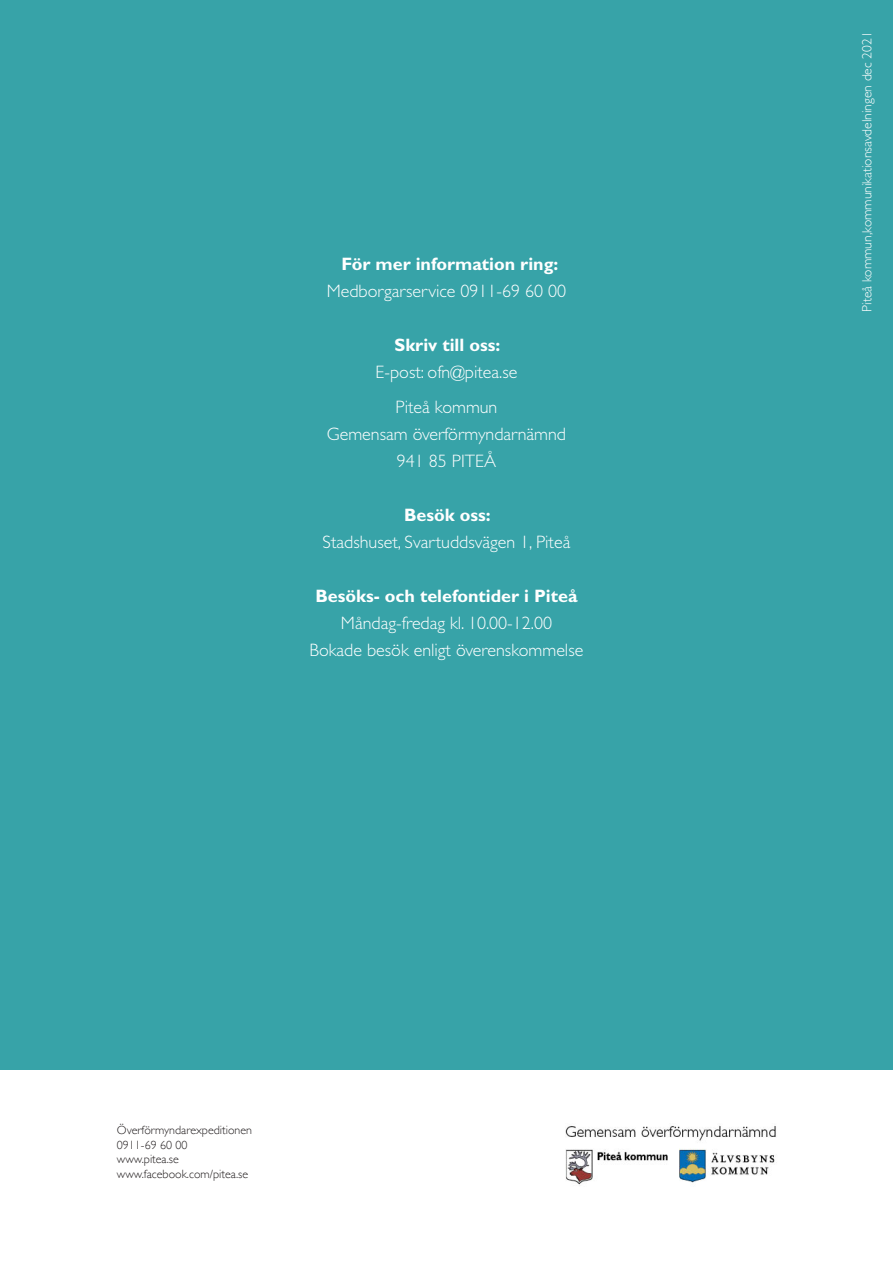
<style>
.page{position:relative;width:893px;height:1263px;background:#fff}
.page>*{position:absolute;margin:0;border:0;box-sizing:border-box;transform-origin:0 0}
.t1{font:300 18px "Gill Sans Std";color:#fff}
.t2{font:700 18px "Gill Sans Std";color:#fff}
.t3{font:300 13.5px "Gill Sans Std";color:#fff}
.t4{font:300 12px "Gill Sans";color:#231f20}
</style>
<div class="page">
<div style="left:0;top:0;width:893px;height:1069px;background:#37a3a8"></div>
<img style="left:566px;top:1125px;width:210px;height:60px">
<p class="t2" style="left:341px;top:253px;width:218px">För mer information ring:</p>
<p class="t1" style="left:327px;top:280px;width:241px">Medborgarservice 0911-69 60 00</p>
<p class="t2" style="left:394px;top:334px;width:107px">Skriv till oss:</p>
<p class="t1" style="left:376px;top:361px;width:143px">E-post: ofn@pitea.se</p>
<p class="t1" style="left:396px;top:397px;width:103px">Piteå kommun</p>
<p class="t1" style="left:327px;top:424px;width:241px">Gemensam överförmyndarnämnd</p>
<p class="t1" style="left:397px;top:451px;width:101px">941 85 PITEÅ</p>
<p class="t2" style="left:404px;top:504px;width:88px">Besök oss:</p>
<p class="t1" style="left:323px;top:532px;width:249px">Stadshuset, Svartuddsvägen 1, Piteå</p>
<p class="t2" style="left:315px;top:585px;width:264px">Besöks- och telefontider i Piteå</p>
<p class="t1" style="left:341px;top:613px;width:213px">Måndag-fredag kl. 10.00-12.00</p>
<p class="t1" style="left:310px;top:640px;width:275px">Bokade besök enligt överenskommelse</p>
<p class="t4" style="left:117px;top:1121px;width:137px">Överförmyndarexpeditionen</p>
<p class="t4" style="left:117px;top:1135px;width:72px">0911-69 60 00</p>
<p class="t4" style="left:117px;top:1150px;width:63px">www.pitea.se</p>
<p class="t4" style="left:117px;top:1164px;width:133px">www.facebook.com/pitea.se</p>
<p class="t3" style="left:859px;top:312px;width:282px;rotate:-90deg">Piteå kommun,kommunikationsavdelningen dec 2021</p>
</div>
